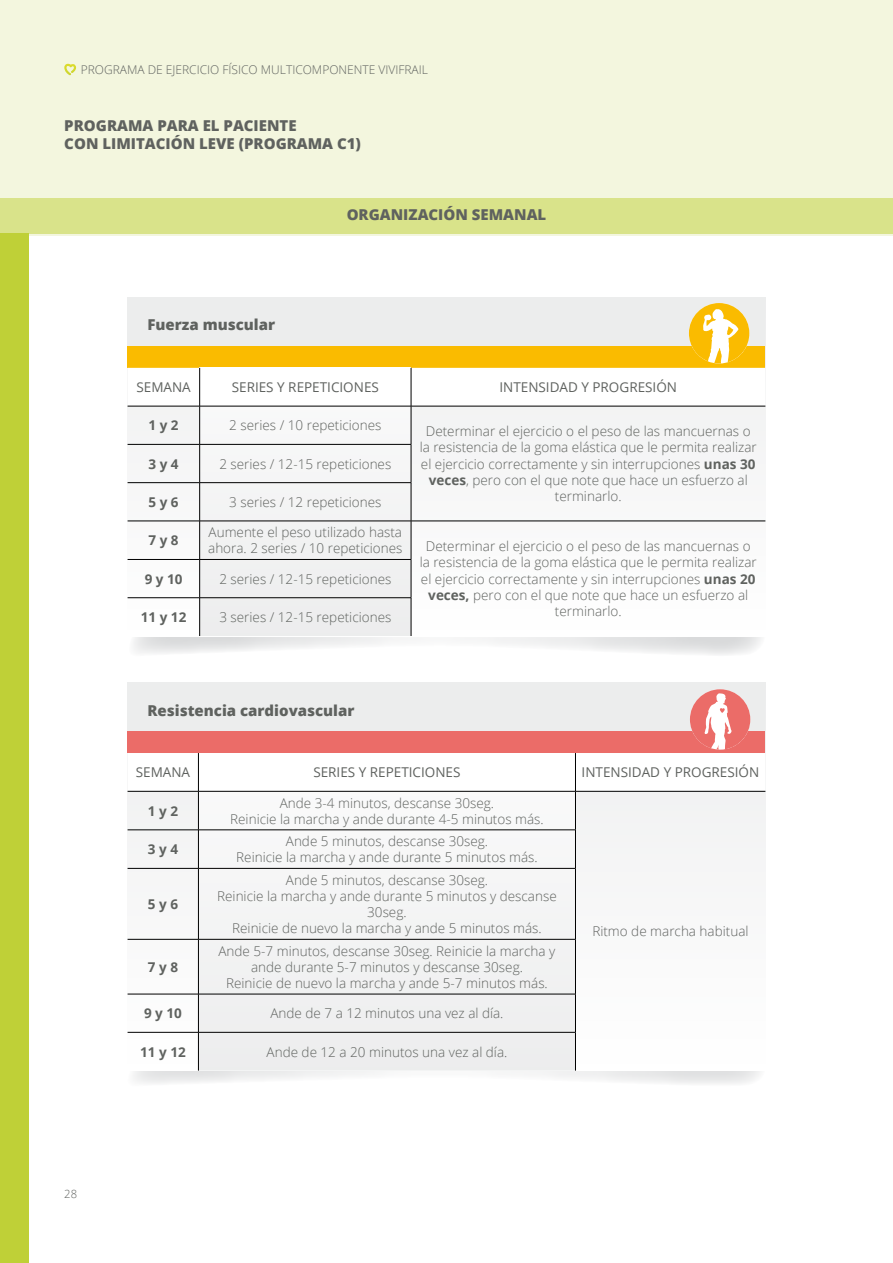
<style>
.page{position:relative;width:893px;height:1263px;background:#fff}
.page>*{position:absolute;margin:0;border:0;box-sizing:border-box;transform-origin:0 0}
.t1{font:800 15px/18px "Open Sans";color:#5f625f}
.t2{font:300 13.5px/16.2px "Open Sans";color:#5f625f;text-align:center}
.t3{font:13.5px "Open Sans";color:#5f625f}
.t4{font:700 13.5px "Open Sans";color:#5f625f}
.t5{font:300 12px "Open Sans";color:#5f625f}
.t6{font:300 11.25px "Open Sans";color:#5f625f}
.s1{font-weight:700}
</style>
<div class="page">
<div style="left:0;top:0;width:893px;height:235px;background:#f3f6de"></div>
<div style="left:0;top:198px;width:893px;height:36px;background:#d9e38a"></div>
<div style="left:0;top:234px;width:28px;height:1029px;background:#bfd037"></div>
<div style="left:128px;top:298px;width:637px;height:49px;background:#eceded"></div>
<svg style="left:127px;top:303px;width:639px;height:352px"></svg>
<svg style="left:133px;top:1071px;width:627px;height:13px"></svg>
<div style="left:128px;top:683px;width:637px;height:49px;background:#eceded"></div>
<svg style="left:128px;top:792px;width:637px;height:278px"></svg>
<div style="left:199px;top:792px;width:376px;height:278px;background:#f3f3f4"></div>
<hr style="left:128px;top:791px;width:70px;height:1px;background:#000">
<hr style="left:198px;top:791px;width:377px;height:1px;background:#000">
<hr style="left:198px;top:791px;width:1px;height:39px;background:#000">
<hr style="left:575px;top:791px;width:190px;height:1px;background:#000">
<hr style="left:575px;top:791px;width:1px;height:39px;background:#000">
<hr style="left:128px;top:829px;width:70px;height:1px;background:#000">
<hr style="left:198px;top:829px;width:378px;height:1px;background:#000">
<hr style="left:198px;top:830px;width:1px;height:38px;background:#000">
<hr style="left:575px;top:830px;width:1px;height:38px;background:#000">
<hr style="left:128px;top:868px;width:70px;height:1px;background:#000">
<hr style="left:198px;top:868px;width:378px;height:1px;background:#000">
<hr style="left:198px;top:868px;width:1px;height:71px;background:#000">
<hr style="left:575px;top:868px;width:1px;height:71px;background:#000">
<hr style="left:128px;top:939px;width:70px;height:1px;background:#000">
<hr style="left:198px;top:939px;width:378px;height:1px;background:#000">
<hr style="left:198px;top:939px;width:1px;height:55px;background:#000">
<hr style="left:575px;top:939px;width:1px;height:55px;background:#000">
<hr style="left:128px;top:994px;width:70px;height:1px;background:#000">
<hr style="left:198px;top:994px;width:378px;height:1px;background:#000">
<hr style="left:198px;top:994px;width:1px;height:38px;background:#000">
<hr style="left:575px;top:994px;width:1px;height:38px;background:#000">
<hr style="left:128px;top:1032px;width:70px;height:1px;background:#000">
<hr style="left:198px;top:1032px;width:378px;height:1px;background:#000">
<hr style="left:198px;top:1032px;width:1px;height:38px;background:#000">
<hr style="left:575px;top:1032px;width:1px;height:38px;background:#000">
<svg style="left:128px;top:689px;width:637px;height:102px"></svg>
<svg style="left:64px;top:64px;width:12px;height:11px"></svg>
<p class="t5" style="left:81px;top:62px;width:349px">PROGRAMA DE EJERCICIO FÍSICO MULTICOMPONENTE VIVIFRAIL</p>
<p class="t1" style="left:64px;top:116px;width:298px">PROGRAMA PARA EL PACIENTE<br>CON LIMITACIÓN LEVE (PROGRAMA C1)</p>
<p class="t1" style="left:147px;top:315px;width:129px">Fuerza muscular</p>
<p class="t1" style="left:347px;top:205px;width:201px">ORGANIZACIÓN SEMANAL</p>
<p class="t3" style="left:136px;top:378px;width:56px">SEMANA</p>
<p class="t3" style="left:232px;top:378px;width:149px">SERIES Y REPETICIONES</p>
<p class="t3" style="left:499px;top:378px;width:179px">INTENSIDAD Y PROGRESIÓN</p>
<p class="t4" style="left:149px;top:416px;width:32px">1 y 2</p>
<p class="t2" style="left:229px;top:417px;width:154px">2 series / 10 repeticiones</p>
<p class="t2" style="left:420px;top:423px;width:339px">Determinar el ejercicio o el peso de las mancuernas o la resistencia de la goma elástica que le permita realizar el ejercicio correctamente y sin interrupciones <span class="s1">unas 30 veces</span>, pero con el que note que hace un esfuerzo al terminarlo.</p>
<p class="t4" style="left:149px;top:454px;width:32px">3 y 4</p>
<p class="t2" style="left:219px;top:455px;width:173px">2 series / 12-15 repeticiones</p>
<p class="t4" style="left:149px;top:492px;width:32px">5 y 6</p>
<p class="t2" style="left:229px;top:494px;width:154px">3 series / 12 repeticiones</p>
<p class="t4" style="left:149px;top:531px;width:32px">7 y 8</p>
<p class="t2" style="left:208px;top:524px;width:196px;text-align:left">Aumente el peso utilizado hasta ahora. 2 series / 10 repeticiones</p>
<p class="t2" style="left:420px;top:538px;width:339px">Determinar el ejercicio o el peso de las mancuernas o la resistencia de la goma elástica que le permita realizar el ejercicio correctamente y sin interrupciones <span class="s1">unas 20 veces,</span> pero con el que note que hace un esfuerzo al terminarlo.</p>
<p class="t4" style="left:145px;top:569px;width:39px">9 y 10</p>
<p class="t2" style="left:219px;top:570px;width:173px">2 series / 12-15 repeticiones</p>
<p class="t4" style="left:141px;top:608px;width:47px">11 y 12</p>
<p class="t2" style="left:219px;top:609px;width:173px">3 series / 12-15 repeticiones</p>
<p class="t1" style="left:147px;top:700px;width:209px">Resistencia cardiovascular</p>
<p class="t3" style="left:136px;top:763px;width:56px">SEMANA</p>
<p class="t3" style="left:313px;top:763px;width:149px">SERIES Y REPETICIONES</p>
<p class="t3" style="left:582px;top:763px;width:179px">INTENSIDAD Y PROGRESIÓN</p>
<p class="t4" style="left:148px;top:801px;width:32px">1 y 2</p>
<p class="t2" style="left:230px;top:794px;width:315px">Ande 3-4 minutos, descanse 30seg.<br>Reinicie la marcha y ande durante 4-5 minutos más.</p>
<p class="t6" style="left:64px;top:1187px;width:14px">28</p>
<p class="t4" style="left:148px;top:840px;width:32px">3 y 4</p>
<p class="t2" style="left:236px;top:833px;width:303px">Ande 5 minutos, descanse 30seg.<br>Reinicie la marcha y ande durante 5 minutos más.</p>
<p class="t4" style="left:148px;top:894px;width:32px">5 y 6</p>
<p class="t2" style="left:217px;top:871px;width:341px">Ande 5 minutos, descanse 30seg.<br>Reinicie la marcha y ande durante 5 minutos y descanse 30seg.<br>Reinicie de nuevo la marcha y ande 5 minutos más.</p>
<p class="t4" style="left:148px;top:957px;width:32px">7 y 8</p>
<p class="t2" style="left:219px;top:942px;width:338px">Ande 5-7 minutos, descanse 30seg. Reinicie la marcha y ande durante 5-7 minutos y descanse 30seg.<br>Reinicie de nuevo la marcha y ande 5-7 minutos más.</p>
<p class="t4" style="left:144px;top:1004px;width:39px">9 y 10</p>
<p class="t2" style="left:270px;top:1005px;width:235px">Ande de 7 a 12 minutos una vez al día.</p>
<p class="t4" style="left:140px;top:1042px;width:47px">11 y 12</p>
<p class="t2" style="left:267px;top:1043px;width:242px">Ande de 12 a 20 minutos una vez al día.</p>
<p class="t2" style="left:592px;top:923px;width:158px">Ritmo de marcha habitual</p>
</div>
